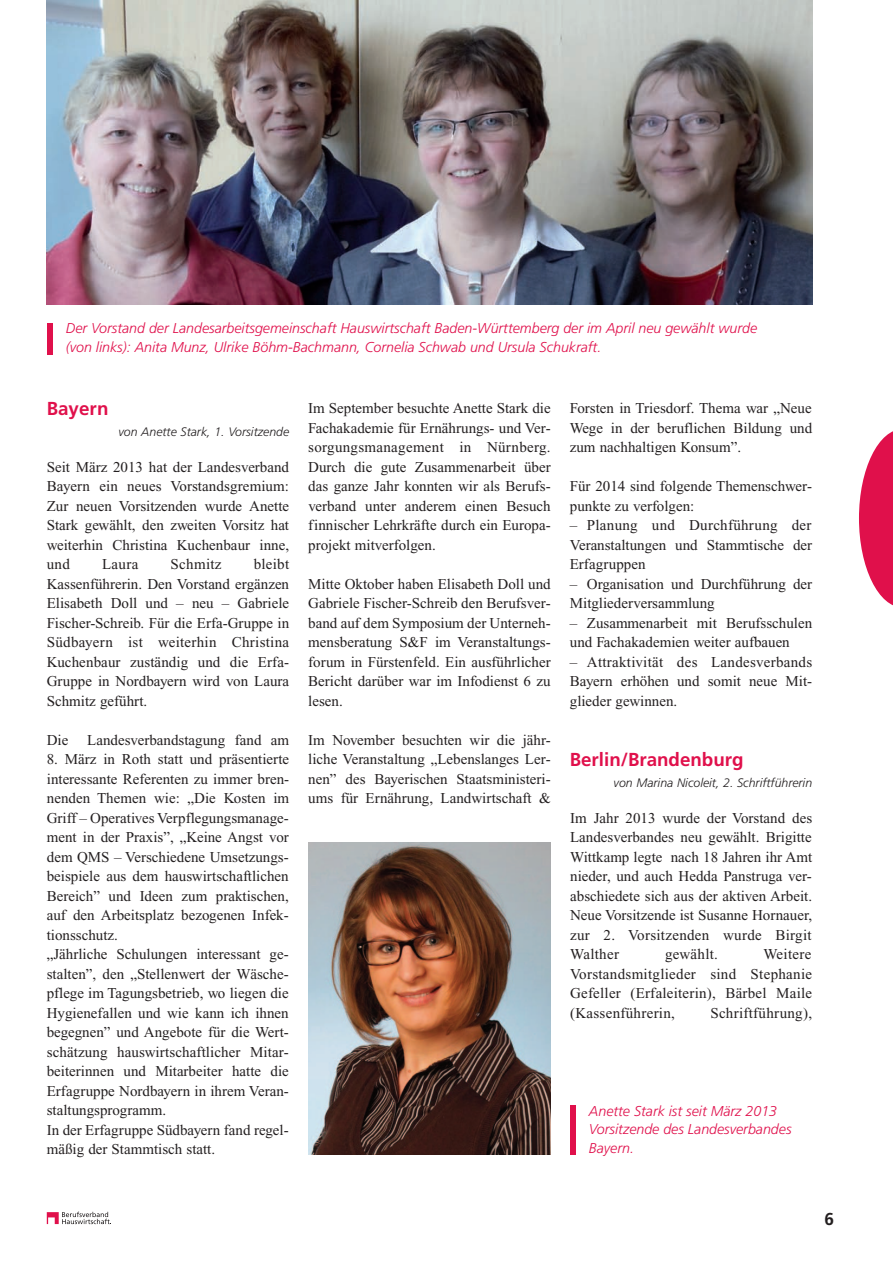
<style>
.page{position:relative;width:893px;height:1263px;background:#fff}
.page>*{position:absolute;margin:0;border:0;box-sizing:border-box;transform-origin:0 0}
.t1{font:700 18.75px "Frutiger";color:#e0104b}
.t2{font:15px/19.5px "Times New Roman";color:#231f20;text-align:justify}
.t3{font:15px "Times New Roman";letter-spacing:.02em;color:#231f20}
.t4{font:italic 300 14.25px/18.8px "Frutiger";color:#e0104b}
.t5{font:italic 300 12.3px "Frutiger";color:#231f20}
</style>
<div class="page">
<svg style="left:47px;top:1212px;width:64px;height:12px"></svg>
<svg style="left:859px;top:431px;width:34px;height:175px"></svg>
<img style="left:47px;top:0;width:765px;height:304px">
<div style="left:47px;top:323px;width:6px;height:31px;background:#e0104b"></div>
<img style="left:308px;top:842px;width:243px;height:312px">
<div style="left:570px;top:1105px;width:6px;height:49px;background:#e0104b"></div>
<p class="t4" style="left:66px;top:320px;width:693px">Der Vorstand der Landesarbeitsgemeinschaft Hauswirtschaft Baden-Württemberg der im April neu gewählt wurde (von links): Anita Munz, Ulrike Böhm-Bachmann, Cornelia Schwab und Ursula Schukraft.</p>
<p class="t1" style="left:47px;top:401px;width:63px">Bayern</p>
<p class="t5" style="left:118px;top:427px;width:172px">von Anette Stark, 1. Vorsitzende</p>
<p class="t2" style="left:47px;top:458px;width:244px">Seit März 2013 hat der Landesverband Bayern ein neues Vorstandsgremium:<br>Zur neuen Vorsitzenden wurde Anette Stark gewählt, den zweiten Vorsitz hat weiterhin Christina Kuchenbaur inne, und</p>
<p class="t2" style="left:47px;top:556px;width:244px;text-indent:207px">bleibt Kassenführerin. Den Vorstand ergänzen Elisabeth Doll und – neu – Gabriele Fischer-Schreib. Für die Erfa-Gruppe in Südbayern ist weiterhin Christina Kuchenbaur zuständig und die Erfa-Gruppe in Nordbayern wird von Laura Schmitz geführt.</p>
<p class="t2" style="left:47px;top:731px;width:23px">Die</p>
<p class="t2" style="left:87px;top:731px;width:203px">Landesverbandstagung fand am</p>
<p class="t2" style="left:47px;top:751px;width:244px;text-align:left">8. März in Roth statt und präsentierte interessante Referenten zu immer bren&shy;nenden Themen wie: „Die Kosten im Griff – Operatives Verpflegungsmanage&shy;ment in der Praxis”, „Keine Angst vor dem QMS – Verschiedene Umsetzungs&shy;beispiele aus dem hauswirtschaftlichen Bereich” und Ideen zum praktischen, auf den Arbeitsplatz bezogenen Infek&shy;tionsschutz.<br>„Jährliche Schulungen interessant ge&shy;stalten”, den „Stellenwert der Wäsche&shy;pflege im Tagungsbetrieb, wo liegen die Hygienefallen und wie kann ich ihnen begegnen” und Angebote für die Wert&shy;schätzung hauswirtschaftlicher Mitar&shy;beiterinnen und Mitarbeiter hatte die Erfagruppe Nordbayern in ihrem Veran&shy;staltungsprogramm.<br>In der Erfagruppe Südbayern fand regel&shy;mäßig der Stammtisch statt.</p>
<p class="t2" style="left:102px;top:556px;width:38px">Laura</p>
<p class="t3" style="left:171px;top:559px;width:52px">Schmitz</p>
<p class="t2" style="left:308px;top:400px;width:244px">Im September besuchte Anette Stark die Fachakademie für Ernährungs- und Ver&shy;sorgungsmanagement in Nürnberg.<br>Durch die gute Zusammenarbeit über das ganze Jahr konnten wir als Berufs&shy;verband unter anderem einen Besuch finnischer Lehrkräfte durch ein Europa&shy;projekt mitverfolgen.</p>
<p class="t2" style="left:308px;top:575px;width:244px">Mitte Oktober haben Elisabeth Doll und Gabriele Fischer-Schreib den Berufsver&shy;band auf dem Symposium der Unterneh&shy;mensberatung S&amp;F im Veranstaltungs&shy;forum in Fürstenfeld. Ein ausführlicher Bericht darüber war im Infodienst 6 zu lesen.</p>
<p class="t2" style="left:308px;top:731px;width:244px">Im November besuchten wir die jähr&shy;liche Veranstaltung „Lebenslanges Ler&shy;nen” des Bayerischen Staatsministeri&shy;ums für Ernährung, Landwirtschaft &amp;</p>
<p class="t2" style="left:570px;top:400px;width:244px">Forsten in Triesdorf. Thema war „Neue Wege in der beruflichen Bildung und zum nachhaltigen Konsum”.</p>
<p class="t2" style="left:570px;top:478px;width:244px">Für 2014 sind folgende Themenschwer&shy;punkte zu verfolgen:</p>
<p class="t2" style="left:570px;top:517px;width:244px">– Planung und Durchführung der Veranstaltungen und Stammtische der Erfagruppen</p>
<p class="t2" style="left:570px;top:575px;width:244px">– Organisation und Durchführung der<br>Mitgliederversammlung</p>
<p class="t2" style="left:570px;top:614px;width:244px">– Zusammenarbeit mit Berufsschulen und Fachakademien weiter aufbauen</p>
<p class="t2" style="left:570px;top:653px;width:244px">– Attraktivität des Landesverbands Bayern erhöhen und somit neue Mit&shy;glieder gewinnen.</p>
<p class="t1" style="left:570px;top:751px;width:175px">Berlin/Brandenburg</p>
<p class="t5" style="left:614px;top:777px;width:200px">von Marina Nicoleit, 2. Schriftführerin</p>
<p class="t2" style="left:570px;top:809px;width:244px">Im Jahr 2013 wurde der Vorstand des Landesverbandes neu gewählt. Brigitte Wittkamp legte nach 18 Jahren ihr Amt nieder, und auch Hedda Panstruga ver&shy;abschiedete sich aus der aktiven Arbeit.<br>Neue Vorsitzende ist Susanne Hornauer, zur 2. Vorsitzenden wurde Birgit Walther</p>
<p class="t2" style="left:570px;top:946px;width:244px;text-indent:194px">Weitere Vorstandsmitglieder sind Stephanie Gefeller (Erfaleiterin), Bärbel Maile (Kassenführerin,</p>
<p class="t3" style="left:665px;top:949px;width:54px">gewählt.</p>
<p class="t3" style="left:710px;top:1007px;width:103px">Schriftführung),</p>
<p class="t4" style="left:589px;top:1102px;width:204px">Anette Stark ist seit März 2013<br>Vorsitzende des Landesverbandes<br>Bayern.</p>
</div>
